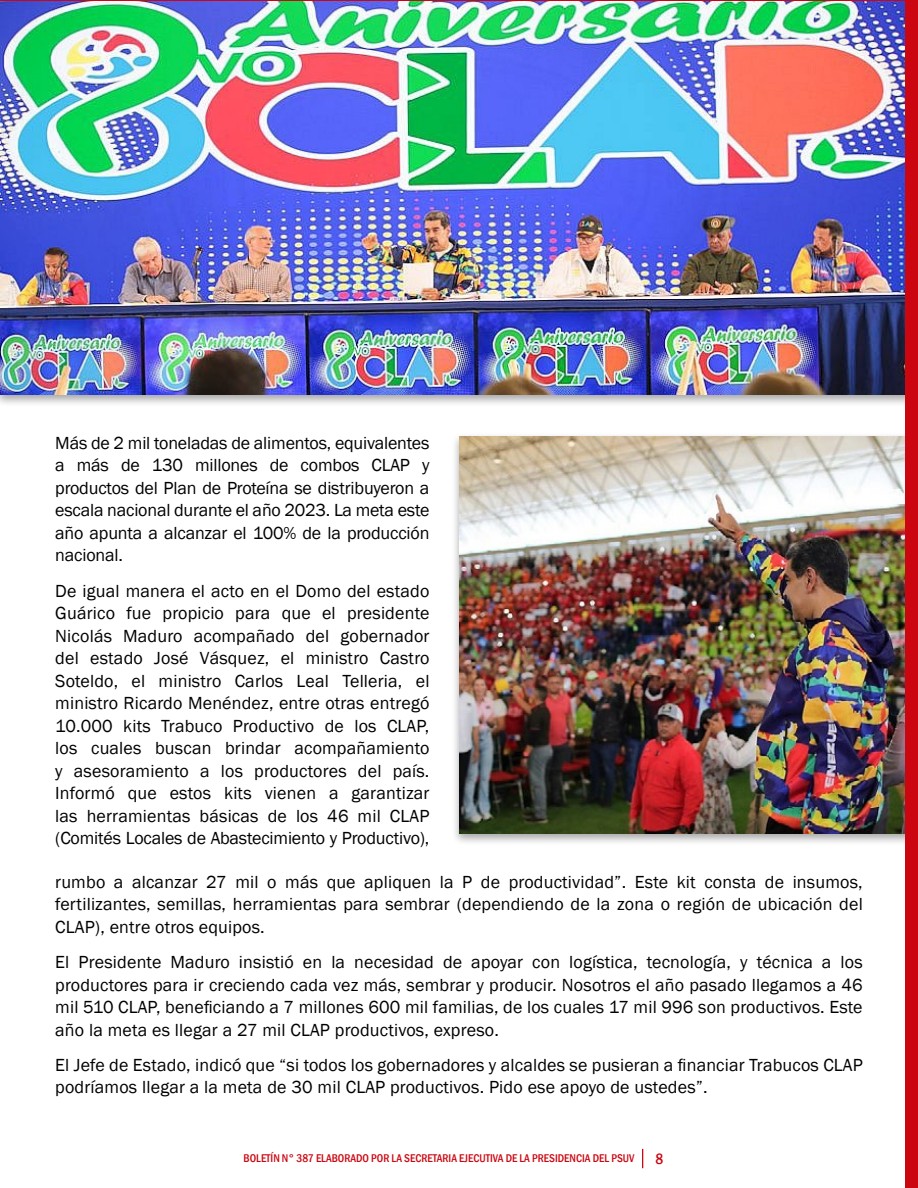
<style>
.page{position:relative;width:918px;height:1188px;background:#fff}
.page>*{position:absolute;margin:0;border:0;box-sizing:border-box;transform-origin:0 0}
.t1{font:18px/22.5px "Franklin Gothic";letter-spacing:.01em;color:#000;text-align:justify}
.t2{font:500 condensed 15.3px "Franklin Gothic";color:#cb0610}
.t3{font:500 condensed 11.55px "Franklin Gothic";color:#cb0610}
</style>
<div class="page">
<svg style="left:642px;top:1149px;width:1px;height:19px"></svg>
<div style="left:0;top:0;width:918px;height:407px;background:#000;opacity:.35"></div>
<img style="left:0;top:1px;width:905px;height:394px">
<div style="left:451px;top:432px;width:467px;height:414px;background:#000;opacity:.35"></div>
<img style="left:459px;top:436px;width:446px;height:398px">
<div style="left:905px;top:0;width:13px;height:1188px;background:#cb0610"></div>
<p class="t1" style="left:55px;top:432px;width:376px">Más de 2 mil toneladas de alimentos, equivalentes a más de 130 millones de combos CLAP y productos del Plan de Proteína se distribuyeron a escala nacional durante el año 2023. La meta este año apunta a alcanzar el 100% de la producción nacional.</p>
<p class="t1" style="left:55px;top:580px;width:376px">De igual manera el acto en el Domo del estado Guárico fue propicio para que el presidente Nicolás Maduro acompañado del gobernador del estado José Vásquez, el ministro Castro Soteldo, el ministro Carlos Leal Telleria, el ministro Ricardo Menéndez, entre otras entregó 10.000 kits Trabuco Productivo de los CLAP, los cuales buscan brindar acompañamiento y asesoramiento a los productores del país.<br>Informó que estos kits vienen a garantizar las herramientas básicas de los 46 mil CLAP (Comités Locales de Abastecimiento y Productivo),</p>
<p class="t1" style="left:55px;top:871px;width:809px">rumbo a alcanzar 27 mil o más que apliquen la P de productividad”. Este kit consta de insumos, fertilizantes, semillas, herramientas para sembrar (dependiendo de la zona o región de ubicación del CLAP), entre otros equipos.</p>
<p class="t1" style="left:55px;top:951px;width:809px">El Presidente Maduro insistió en la necesidad de apoyar con logística, tecnología, y técnica a los productores para ir creciendo cada vez más, sembrar y producir. Nosotros el año pasado llegamos a 46 mil 510 CLAP, beneficiando a 7 millones 600 mil familias, de los cuales 17 mil 996 son productivos. Este año la meta es llegar a 27 mil CLAP productivos, expreso.</p>
<p class="t1" style="left:55px;top:1054px;width:809px">El Jefe de Estado, indicó que “si todos los gobernadores y alcaldes se pusieran a financiar Trabucos CLAP podríamos llegar a la meta de 30 mil CLAP productivos. Pido ese apoyo de ustedes”.</p>
<p class="t3" style="left:244px;top:1150px;width:392px">BOLETÍN N° 387 ELABORADO POR LA SECRETARIA EJECUTIVA DE LA PRESIDENCIA DEL PSUV</p>
<p class="t2" style="left:655px;top:1149px;width:9px">8</p>
</div>
